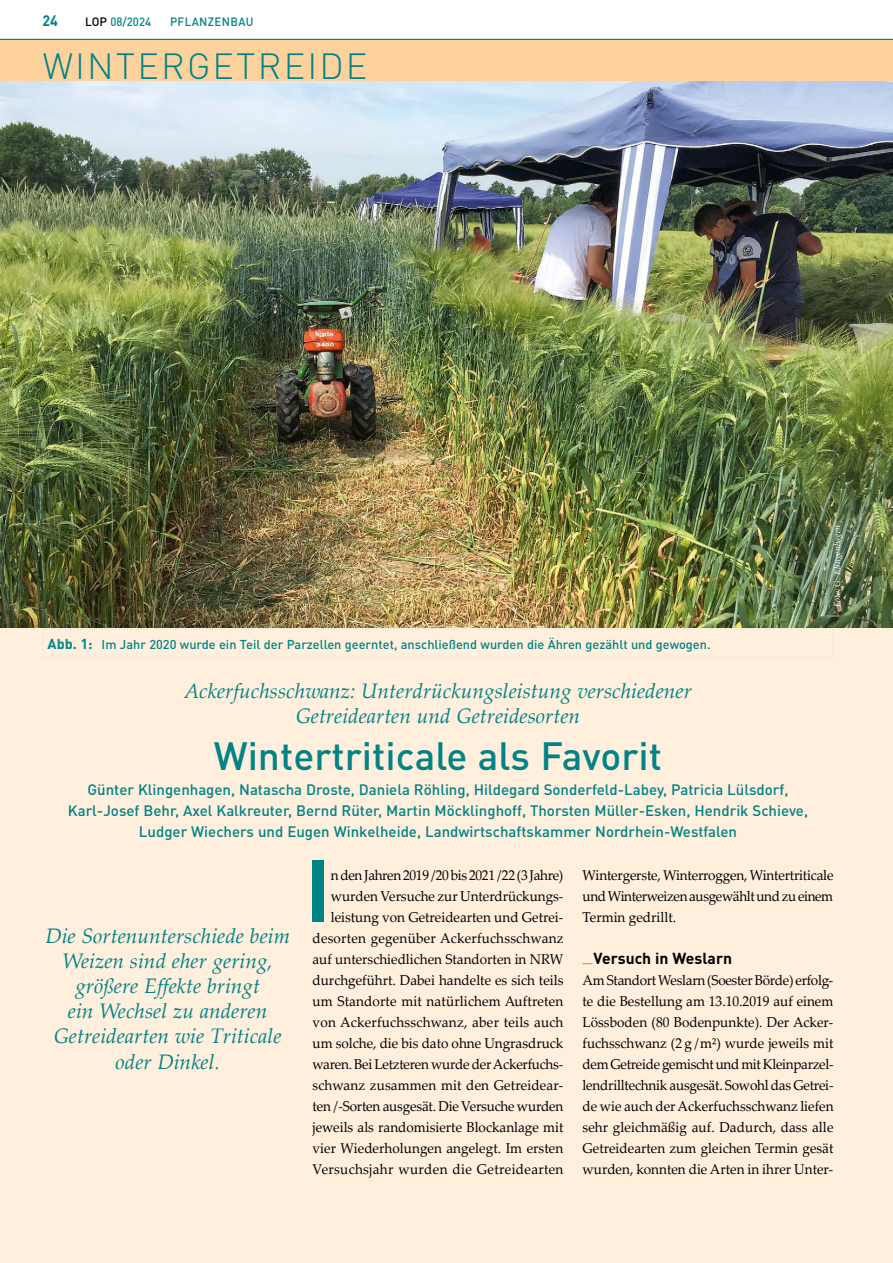
<style>
.page{position:relative;width:893px;height:1263px;background:#fff}
.page>*{position:absolute;margin:0;border:0;box-sizing:border-box;transform-origin:0 0}
.t1{font:700 86.4px "DIN Pro";color:#008385;scale:.95 1}
.t2{font:500 39px "DIN Pro";color:#008385}
.t3{font:300 36px "DIN Pro";letter-spacing:.06em;color:#008385}
.t4{font:italic 21px/25.2px "Palatino Linotype";color:#008385;text-align:center}
.t5{font:700 15.75px "DIN Pro";color:#000}
.t6{font:500 15px/21px "DIN Pro";color:#008385;text-align:center}
.t7{font:700 15px "DIN Pro";color:#008385;scale:.95 1}
.t8{font:14.25px/21px "Palatino Linotype";color:#000;text-align:justify;scale:.95 1}
.t9{font:500 12.75px "DIN Pro";color:#008385}
.t10{font:500 12px "DIN Pro";color:#008385;scale:.95 1}
.t11{font:italic 9px "Palatino Linotype";color:#fff}
.s1{color:#000}
.s2{font-weight:700;font-size:14.25px}
</style>
<div class="page">
<hr style="left:0;top:39px;width:893px;height:1px;background:#008385">
<div style="left:0;top:40px;width:893px;height:42px;background:#fdd29c"></div>
<div style="left:0;top:486px;width:893px;height:777px;background:#ffefdc"></div>
<img style="left:0;top:81px;width:893px;height:547px">
<div style="left:43px;top:628px;width:791px;height:30px;border:1px solid #e9f0d9"></div>
<p class="t7" style="left:43px;top:11px;width:18px">24</p>
<p class="t10" style="left:85px;top:14px;width:71px"><span class="s1">LOP</span> 08/2024</p>
<p class="t10" style="left:170px;top:14px;width:17px">Pflanzenba</p>
<p class="t10" style="left:246px;top:14px;width:10px">u</p>
<h3 class="t3" style="left:43px;top:42px;width:326px">WINTERGETREIDE</h3>
<p class="t9" style="left:48px;top:635px;width:664px"><span class="s2">Abb. 1:</span> Im Jahr 2020 wurde ein Teil der Parzellen geerntet, anschließend wurden die Ähren gezählt und gewogen.</p>
<h3 class="t4" style="left:184px;top:677px;width:509px">Ackerfuchsschwanz: Unterdrückungsleistung verschiedener<br>Getreidearten und Getreidesorten</h3>
<h2 class="t2" style="left:214px;top:729px;width:450px">Wintertriticale als Favorit</h2>
<p class="t6" style="left:68px;top:779px;width:742px">Günter Klingenhagen, Natascha Droste, Daniela Röhling, Hildegard Sonderfeld-Labey, Patricia Lülsdorf,<br>Karl-Josef Behr, Axel Kalkreuter, Bernd Rüter, Martin M öcklinghoff, Thorsten M üller-Esken, Hendrik Schieve,<br>Ludger Wiechers und Eugen Winkelheide, Landwirtschaftskammer Nordrhein-Westfalen</p>
<p class="t11" style="left:831px;top:607px;width:84px;rotate:-90deg">Foto: G. Klingenhagen</p>
<h3 class="t4" style="left:45px;top:922px;width:246px">Die Sortenunterschiede beim<br>Weizen sind eher gering, größere Effekte bringt<br>ein Wechsel zu anderen<br>Getreidearten wie Triticale oder Dinkel.</h3>
<h1 class="t1" style="left:306px;top:832px;width:28px">I</h1>
<p class="t8" style="left:313px;top:864px;width:266px;text-align:right">n den Jahren 2019 / 20 bis 2021 / 22 (3 Jahre) wurden Versuche zur Unterdrückungs&shy;leistung von Getreidearten und Getrei&shy;desorten gegenüber Ackerfuchsschwanz auf unterschiedlichen Standorten in NRW durchgeführt. Dabei handelte es sich teils um Standorte mit natürlichem Auftreten von Ackerfuchsschwanz, aber teils auch um solche, die bis dato ohne Ungrasdruck waren. Bei Letzteren wurde der Ackerfuchs&shy;schwanz zusammen mit den Getreidear&shy;ten / -Sorten ausgesät. Die Versuche wurden jeweils als randomisierte Blockanlage mit vier Wiederholungen angelegt. Im ersten Versuchsjahr wurden die Getreidearten</p>
<p class="t8" style="left:583px;top:864px;width:266px">Wintergerste, Winterroggen, Wintertriticale und Winterweizen ausgewählt und zu einem Termin gedrillt.</p>
<p class="t5" style="left:583px;top:947px;width:151px"><sup>_</sup>Versuch in Weslarn</p>
<p class="t8" style="left:583px;top:969px;width:266px">Am Standort Weslarn (Soester Börde) erfolg&shy;te die Bestellung am 13.10.2019 auf einem Lössboden (80 Bodenpunkte). Der Acker&shy;fuchsschwanz (2 g / m²) wurde jeweils mit dem Getreide gemischt und mit Kleinparzel&shy;lendrilltechnik ausgesät. Sowohl das Getrei&shy;de wie auch der Ackerfuchsschwanz liefen sehr gleichmäßig auf. Dadurch, dass alle Getreidearten zum gleichen Termin gesät wurden, konnten die Arten in ihrer Unter-</p>
</div>
